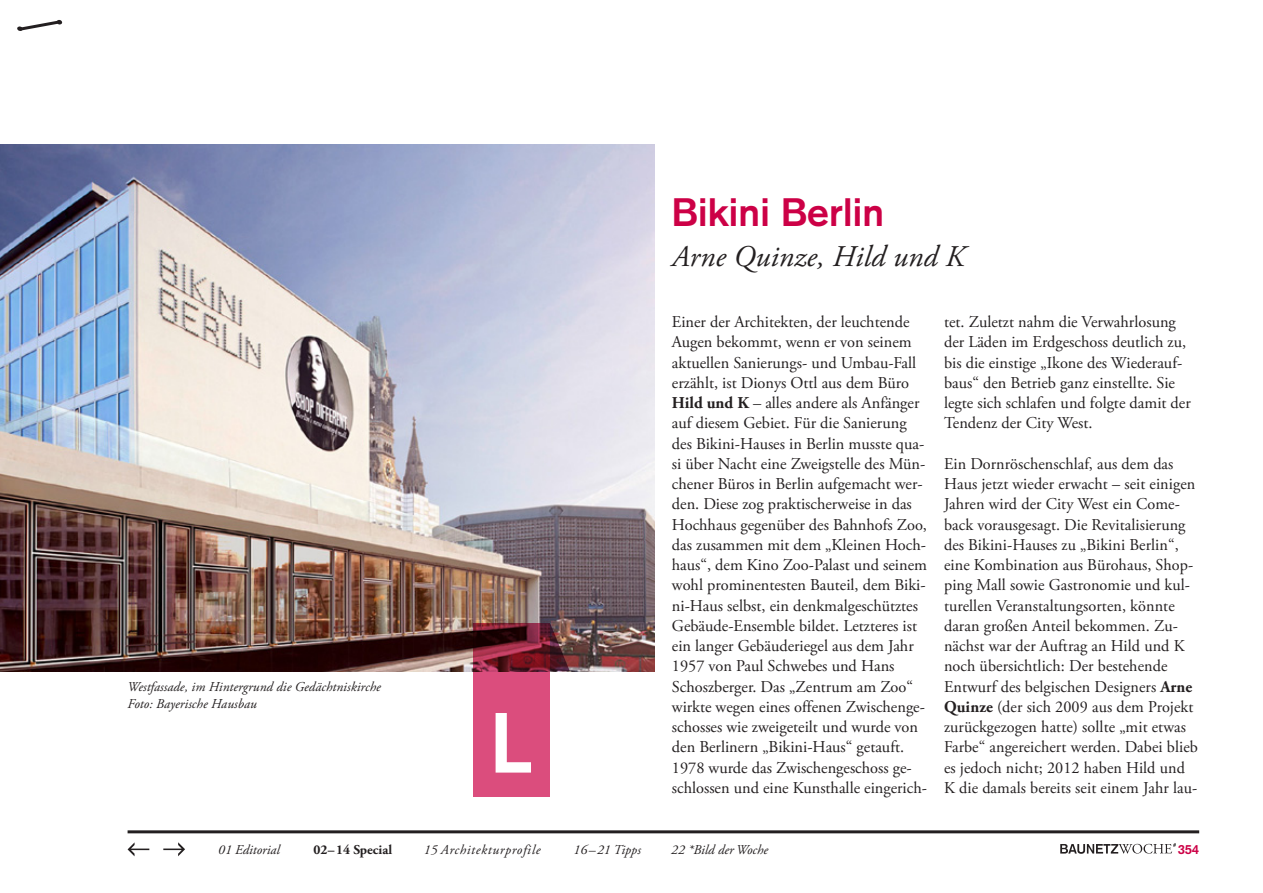
<style>
.page{position:relative;width:1263px;height:893px;background:#fff}
.page>*{position:absolute;margin:0;border:0;box-sizing:border-box;transform-origin:0 0}
.Headline_Normal{font:700 83.7px "Akzidenz Grotesk";color:#fff}
.Fließtext_NEU{font:700 39px "Akzidenz Grotesk";letter-spacing:.005em;color:#cc0046}
.Fließtext_NEU-2{font:italic 30px "Adobe Garamond Pro";letter-spacing:.005em;color:#231f20}
.Fließtext_NEU-3{font:16.5px/20.2px "Adobe Garamond Pro";color:#231f20}
.Navigation_Off{font:italic 13.5px/16.5px "Adobe Garamond Pro";letter-spacing:.005em;color:#231f20}
.Navigation_Off-2{font:italic 13.5px "Adobe Garamond Pro";letter-spacing:.05em;color:#231f20}
.Navigation_Off-3{font:700 13.5px "Adobe Garamond Pro";color:#231f20}
.t1{font:700 13.05px "Akzidenz Grotesk";color:#cc0046}
.s1{font-weight:700}
</style>
<div class="page">
<hr style="left:128px;top:830px;width:1071px;height:3px;background:#231f20">
<svg style="left:128px;top:842px;width:21px;height:14px"></svg>
<svg style="left:163px;top:842px;width:22px;height:14px"></svg>
<svg style="left:17px;top:20px;width:46px;height:11px"></svg>
<svg style="left:1060px;top:843px;width:116px;height:11px"></svg>
<img style="left:0;top:145px;width:655px;height:526px">
<svg style="left:473px;top:623px;width:77px;height:174px;background:#bb3f66"></svg>
<svg style="left:550px;top:623px;width:20px;height:48px"></svg>
<p class="Navigation_Off" style="left:128px;top:679px;width:255px">Westfassade, im Hintergrund die Gedächtniskirche<br>Foto: Bayerische Hausbau</p>
<p class="Headline_Normal" style="left:490px;top:694px;width:43px">L</p>
<p class="Fließtext_NEU" style="left:672px;top:189px;width:214px">Bikini Berlin</p>
<p class="Fließtext_NEU-2" style="left:672px;top:239px;width:294px">Arne Quinze, Hild und K</p>
<p class="Fließtext_NEU-3" style="left:672px;top:312px;width:257px">Einer der Architekten, der leuchtende Augen bekommt, wenn er von seinem aktuellen Sanierungs- und Umbau-Fall erzählt, ist Dionys Ottl aus dem Büro <span class="s1">Hild und K</span> – alles andere als Anfänger auf diesem Gebiet. Für die Sanierung des Bikini-Hauses in Berlin musste qua&shy;si über Nacht eine Zweigstelle des Mün&shy;chener Büros in Berlin aufgemacht wer&shy;den. Diese zog praktischerweise in das Hochhaus gegenüber des Bahnhofs Zoo, das zusammen mit dem „Kleinen Hoch&shy;haus“, dem Kino Zoo-Palast und seinem wohl prominentesten Bauteil, dem Biki&shy;ni-Haus selbst, ein denkmalgeschütztes Gebäude-Ensemble bildet. Letzteres ist ein langer Gebäuderiegel aus dem Jahr 1957 von Paul Schwebes und Hans Schoszberger. Das „Zentrum am Zoo“ wirkte wegen eines offenen Zwischenge&shy;schosses wie zweigeteilt und wurde von den Berlinern „Bikini-Haus“ getauft.<br>1978 wurde das Zwischengeschoss ge&shy;schlossen und eine Kunsthalle eingerich-</p>
<p class="Fließtext_NEU-3" style="left:944px;top:312px;width:248px">tet. Zuletzt nahm die Verwahrlosung der Läden im Erdgeschoss deutlich zu, bis die einstige „Ikone des Wiederauf&shy;baus“ den Betrieb ganz einstellte. Sie legte sich schlafen und folgte damit der Tendenz der City West.</p>
<p class="Fließtext_NEU-3" style="left:944px;top:454px;width:255px">Ein Dornröschenschlaf, aus dem das Haus jetzt wieder erwacht – seit einigen Jahren wird der City West ein Come&shy;back vorausgesagt. Die Revitalisierung des Bikini-Hauses zu „Bikini Berlin“, eine Kombination aus Bürohaus, Shop&shy;ping Mall sowie Gastronomie und kul&shy;turellen Veranstaltungsorten, könnte daran großen Anteil bekommen. Zu&shy;nächst war der Auftrag an Hild und K noch übersichtlich: Der bestehende Entwurf des belgischen Designers <span class="s1">Arne Quinze</span> (der sich 2009 aus dem Projekt zurückgezogen hatte) sollte „mit etwas Farbe“ angereichert werden. Dabei blieb es jedoch nicht; 2012 haben Hild und K die damals bereits seit einem Jahr lau-</p>
<p class="Navigation_Off" style="left:218px;top:841px;width:63px">01 Editorial</p>
<p class="Navigation_Off-3" style="left:314px;top:841px;width:80px">02–14 Special</p>
<p class="Navigation_Off-2" style="left:424px;top:841px;width:118px">15 Architekturprofile</p>
<p class="Navigation_Off" style="left:574px;top:841px;width:69px">16–21 Tipps</p>
<p class="Navigation_Off" style="left:671px;top:841px;width:98px">22 *Bild der Woche</p>
<p class="t1" style="left:1178px;top:841px;width:23px">354</p>
</div>
